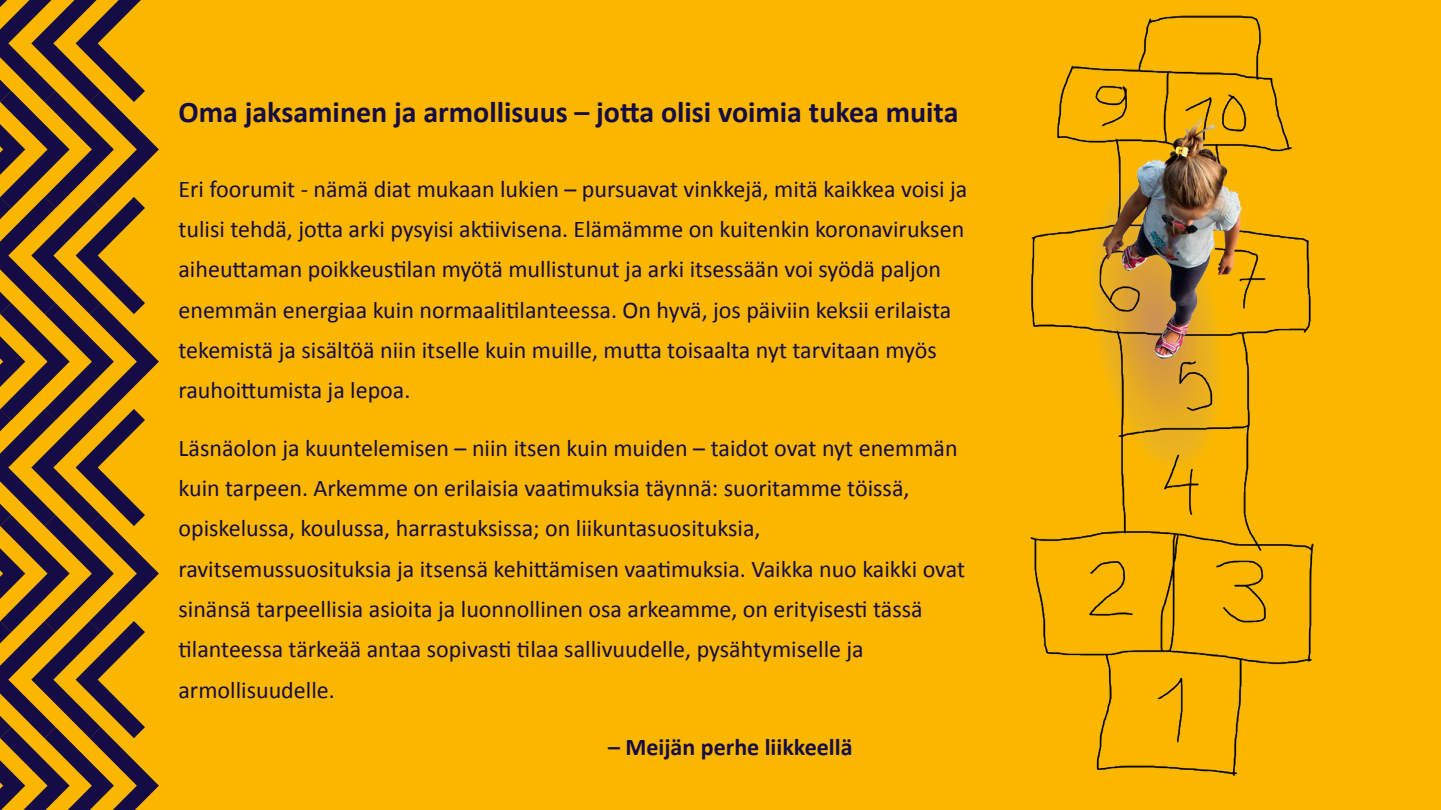
<style>
.page{position:relative;width:1441px;height:810px;background:#fff}
.page>*{position:absolute;margin:0;border:0;box-sizing:border-box;transform-origin:0 0}
.H2_sivuotsikko_piene{font:700 30px "Calibri";color:#150c46}
.P_leipa_pienempi{font:24px/40.3px "Calibri";color:#150c46}
.P_leipa_toimija-alle{font:700 24px "Calibri";color:#150c46}
</style>
<div class="page">
<div style="left:0;top:0;width:1440px;height:810px;background:#fbb600"></div>
<svg style="left:0;top:0;width:159px;height:810px"></svg>
<img style="left:1030px;top:15px;width:285px;height:762px">
<h2 class="H2_sivuotsikko_piene" style="left:178px;top:91px;width:781px">Oma jaksaminen ja armollisuus – jotta olisi voimia tukea muita</h2>
<p class="P_leipa_pienempi" style="left:178px;top:168px;width:790px">Eri foorumit - nämä diat mukaan lukien – pursuavat vinkkejä, mitä kaikkea voisi ja tulisi tehdä, jotta arki pysyisi aktiivisena. Elämämme on kuitenkin koronaviruksen aiheuttaman poikkeustilan myötä mullistunut ja arki itsessään voi syödä paljon enemmän energiaa kuin normaalitilanteessa. On hyvä, jos päiviin keksii erilaista tekemistä ja sisältöä niin itselle kuin muille, mutta toisaalta nyt tarvitaan myös rauhoittumista ja lepoa.</p>
<p class="P_leipa_pienempi" style="left:178px;top:427px;width:788px">Läsnäolon ja kuuntelemisen – niin itsen kuin muiden – taidot ovat nyt enemmän kuin tarpeen. Arkemme on erilaisia vaatimuksia täynnä: suoritamme töissä, opiskelussa, koulussa, harrastuksissa; on liikuntasuosituksia, ravitsemussuosituksia ja itsensä kehittämisen vaatimuksia. Vaikka nuo kaikki ovat sinänsä tarpeellisia asioita ja luonnollinen osa arkeamme, on erityisesti tässä tilanteessa tärkeää antaa sopivasti tilaa sallivuudelle, pysähtymiselle ja armollisuudelle.</p>
<p class="P_leipa_toimija-alle" style="left:608px;top:730px;width:246px">– Meijän perhe liikkeellä</p>
</div>
